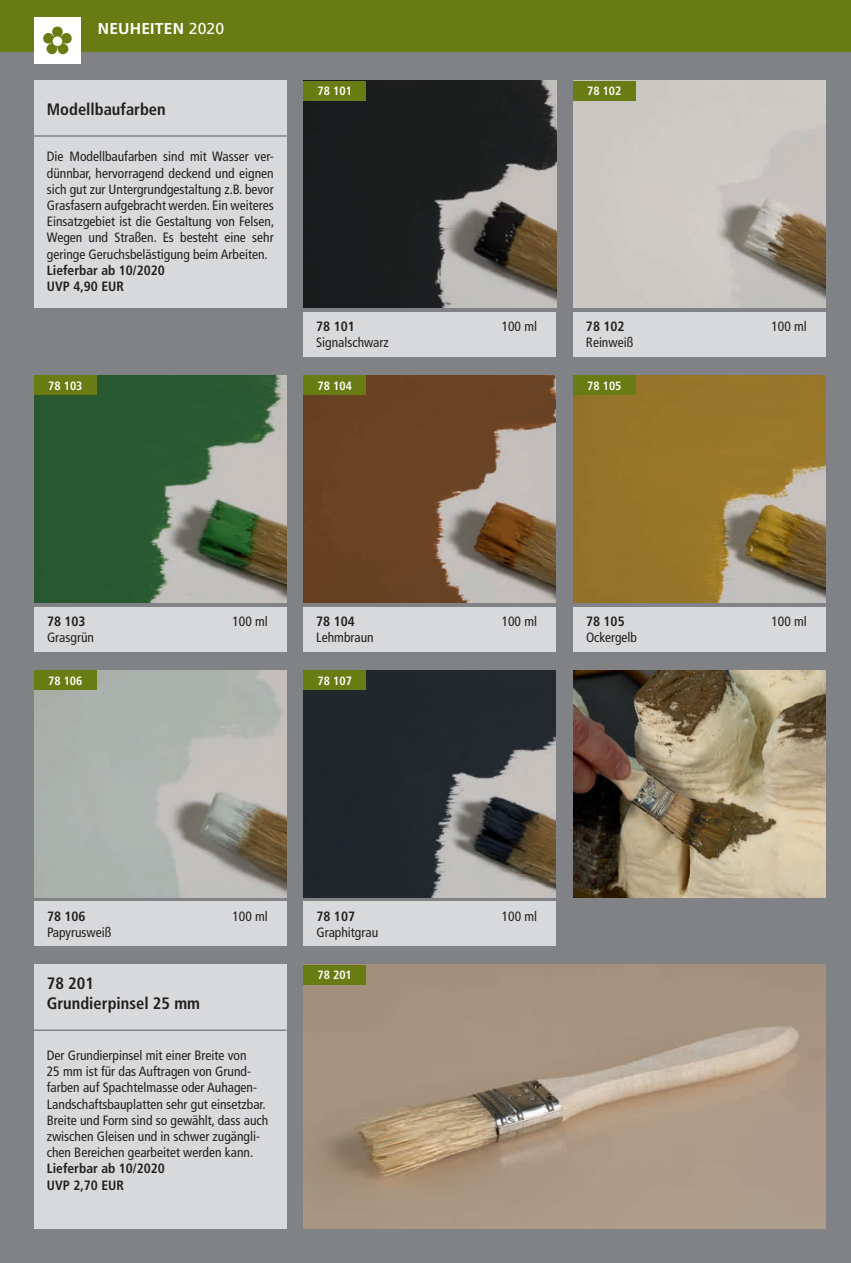
<style>
.page{position:relative;width:851px;height:1263px;background:#fff}
.page>*{position:absolute;margin:0;border:0;box-sizing:border-box;transform-origin:0 0}
.t1{font:700 condensed 16.5px/19.8px "Frutiger LT Com";color:#231f20}
.t2{font:700 15.75px "Frutiger LT Com";letter-spacing:.01em;color:#fff}
.t3{font:condensed 13.5px/16.2px "Frutiger LT Com";color:#231f20;text-align:justify}
.t4{font:700 condensed 13.5px/16.2px "Frutiger LT Com";color:#231f20}
.t5{font:700 condensed 12px "Frutiger LT Com";color:#fff}
.s1{font-weight:400}
</style>
<div class="page">
<div style="left:0;top:51px;width:850px;height:1212px;background:#808285"></div>
<div style="left:0;top:0;width:850px;height:51px;background:#697c13"></div>
<div style="left:34px;top:17px;width:47px;height:47px;background:#fff"></div>
<svg style="left:43px;top:27px;width:29px;height:27px"></svg>
<img style="left:303px;top:81px;width:253px;height:227px">
<div style="left:303px;top:312px;width:253px;height:45px;background:#d8d9db"></div>
<div style="left:303px;top:81px;width:63px;height:20px;background:#697c13"></div>
<img style="left:573px;top:81px;width:252px;height:227px">
<div style="left:573px;top:312px;width:252px;height:45px;background:#d8d9db"></div>
<div style="left:573px;top:81px;width:62px;height:20px;background:#697c13"></div>
<img style="left:34px;top:375px;width:252px;height:228px">
<div style="left:34px;top:607px;width:252px;height:45px;background:#d8d9db"></div>
<div style="left:34px;top:375px;width:62px;height:20px;background:#697c13"></div>
<img style="left:303px;top:375px;width:253px;height:228px">
<div style="left:303px;top:607px;width:253px;height:45px;background:#d8d9db"></div>
<div style="left:303px;top:375px;width:63px;height:20px;background:#697c13"></div>
<img style="left:573px;top:375px;width:252px;height:228px">
<div style="left:573px;top:607px;width:252px;height:45px;background:#d8d9db"></div>
<div style="left:573px;top:375px;width:62px;height:20px;background:#697c13"></div>
<img style="left:34px;top:670px;width:252px;height:227px">
<div style="left:34px;top:901px;width:252px;height:45px;background:#d8d9db"></div>
<div style="left:34px;top:670px;width:62px;height:20px;background:#697c13"></div>
<img style="left:303px;top:670px;width:253px;height:227px">
<div style="left:303px;top:901px;width:253px;height:45px;background:#d8d9db"></div>
<div style="left:303px;top:670px;width:63px;height:20px;background:#697c13"></div>
<img style="left:303px;top:965px;width:522px;height:264px">
<div style="left:303px;top:965px;width:63px;height:20px;background:#697c13"></div>
<img style="left:573px;top:670px;width:252px;height:227px">
<div style="left:34px;top:81px;width:252px;height:227px;background:#d8d9db"></div>
<hr style="left:34px;top:135px;width:252px;height:2px;background:#808285">
<div style="left:34px;top:965px;width:252px;height:264px;background:#d8d9db"></div>
<hr style="left:34px;top:1029px;width:252px;height:2px;background:#808285">
<p class="t2" style="left:98px;top:19px;width:128px">NEUHEITEN <span class="s1">2020</span></p>
<p class="t1" style="left:47px;top:99px;width:120px">Modellbaufarben</p>
<p class="t3" style="left:47px;top:149px;width:229px">Die Modellbaufarben sind mit Wasser ver&shy;dünnbar, hervorragend deckend und eignen sich gut zur Untergrundgestaltung z.B. bevor Grasfasern aufgebracht werden. Ein weiteres Einsatzgebiet ist die Gestaltung von Felsen, Wegen und Straßen. Es besteht eine sehr geringe Geruchsbelästigung beim Arbeiten.</p>
<p class="t4" style="left:47px;top:262px;width:119px">Lieferbar ab 10/2020<br>UVP 4,90 EUR</p>
<p class="t5" style="left:48px;top:379px;width:36px">78 103</p>
<p class="t5" style="left:317px;top:84px;width:36px">78 101</p>
<p class="t4" style="left:316px;top:318px;width:40px">78 101</p>
<p class="t3" style="left:501px;top:319px;width:37px">100 ml</p>
<p class="t3" style="left:316px;top:335px;width:74px">Signalschwarz</p>
<p class="t5" style="left:317px;top:379px;width:36px">78 104</p>
<p class="t5" style="left:587px;top:84px;width:36px">78 102</p>
<p class="t4" style="left:586px;top:318px;width:40px">78 102</p>
<p class="t3" style="left:771px;top:319px;width:37px">100 ml</p>
<p class="t3" style="left:586px;top:335px;width:49px">Reinweiß</p>
<p class="t5" style="left:587px;top:379px;width:36px">78 105</p>
<p class="t4" style="left:47px;top:613px;width:40px">78 103</p>
<p class="t3" style="left:232px;top:613px;width:37px">100 ml</p>
<p class="t3" style="left:47px;top:630px;width:49px">Grasgrün</p>
<p class="t5" style="left:48px;top:673px;width:36px">78 106</p>
<p class="t4" style="left:316px;top:613px;width:40px">78 104</p>
<p class="t3" style="left:501px;top:613px;width:37px">100 ml</p>
<p class="t3" style="left:316px;top:630px;width:59px">Lehmbraun</p>
<p class="t5" style="left:317px;top:673px;width:36px">78 107</p>
<p class="t4" style="left:586px;top:613px;width:40px">78 105</p>
<p class="t3" style="left:771px;top:613px;width:37px">100 ml</p>
<p class="t3" style="left:586px;top:630px;width:52px">Ockergelb</p>
<p class="t4" style="left:47px;top:908px;width:40px">78 106</p>
<p class="t3" style="left:232px;top:908px;width:37px">100 ml</p>
<p class="t3" style="left:47px;top:924px;width:66px">Papyrusweiß</p>
<p class="t1" style="left:47px;top:973px;width:155px">78 201<br>Grundierpinsel 25 mm</p>
<p class="t3" style="left:47px;top:1047px;width:223px;text-align:left">Der Grundierpinsel mit einer Breite von<br>25 mm ist für das Auftragen von Grund&shy;farben auf Spachtelmasse oder Auhagen-Landschaftsbauplatten sehr gut einsetzbar.<br>Breite und Form sind so gewählt, dass auch zwischen Gleisen und in schwer zugängli&shy;chen Bereichen gearbeitet werden kann.</p>
<p class="t4" style="left:47px;top:1160px;width:119px">Lieferbar ab 10/2020<br>UVP 2,70 EUR</p>
<p class="t4" style="left:316px;top:908px;width:40px">78 107</p>
<p class="t3" style="left:501px;top:908px;width:37px">100 ml</p>
<p class="t3" style="left:316px;top:924px;width:63px">Graphitgrau</p>
<p class="t5" style="left:317px;top:968px;width:36px">78 201</p>
</div>
